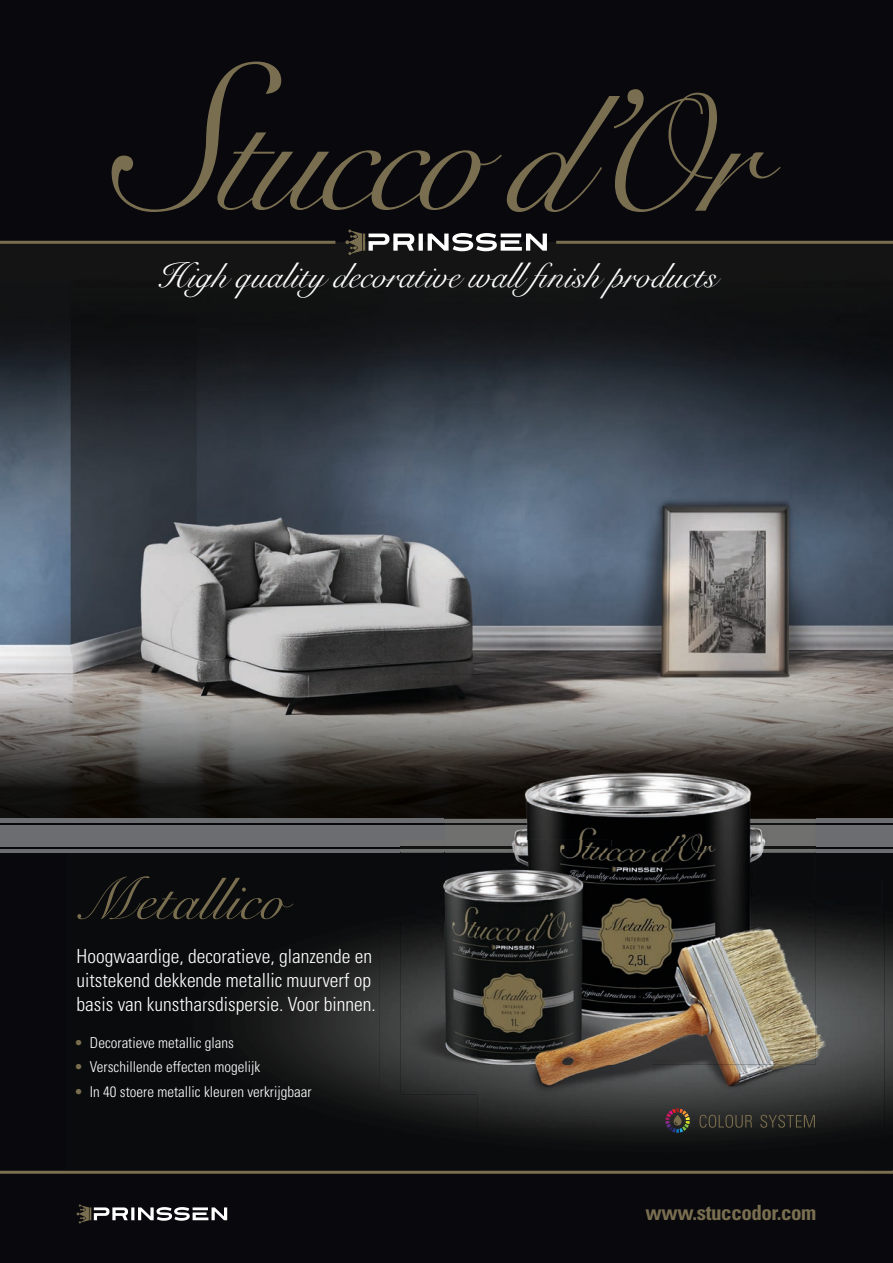
<style>
.page{position:relative;width:893px;height:1263px;background:#08080d}
.page>*{position:absolute;margin:0;border:0;box-sizing:border-box;transform-origin:0 0}
.t1{font:58.8px "Snell Roundhand";letter-spacing:.01em;color:#796e4f}
.t2{font:34.65px "Snell Roundhand";letter-spacing:.005em;color:#fff}
.t3{font:700 condensed 21px "Univers";letter-spacing:-.02em;color:#796e4f}
.t4{font:300 condensed 19.5px/24px "Univers";color:#fff}
.t5{font:300 condensed 15px "Univers";color:#fff}
.s1{color:#796e4f}
</style>
<div class="page">
<img style="left:230px;top:934px;width:167px;height:183px">
<img style="left:884px;top:923px;width:9px;height:201px">
<img style="left:397px;top:1092px;width:82px;height:39px">
<div style="left:479px;top:1128px;width:374px;height:14px;background:#131414"></div>
<img style="left:0;top:242px;width:788px;height:432px">
<img style="left:788px;top:244px;width:105px;height:430px">
<hr style="left:0;top:1171px;width:893px;height:3px;background:#796e4f">
<svg style="left:345px;top:229px;width:202px;height:26px"></svg>
<svg style="left:507px;top:89px;width:274px;height:123px"></svg>
<svg style="left:112px;top:62px;width:390px;height:150px"></svg>
<hr style="left:0;top:241px;width:335px;height:3px;background:#796e4f">
<hr style="left:556px;top:241px;width:337px;height:3px;background:#796e4f">
<img style="left:0;top:674px;width:420px;height:145px">
<img style="left:420px;top:674px;width:473px;height:48px">
<img style="left:420px;top:722px;width:25px;height:97px">
<img style="left:816px;top:722px;width:77px;height:97px">
<svg style="left:77px;top:1204px;width:150px;height:19px"></svg>
<div style="left:0;top:819px;width:893px;height:34px;background:#6c6d70"></div>
<hr style="left:0;top:823px;width:893px;height:2px;background:#08080d">
<hr style="left:0;top:847px;width:893px;height:1px;background:#08080d">
<img style="left:445px;top:694px;width:371px;height:159px">
<img style="left:612px;top:853px;width:151px;height:25px">
<img style="left:445px;top:823px;width:371px;height:2px">
<img style="left:612px;top:847px;width:204px;height:1px">
<img style="left:379px;top:930px;width:22px;height:162px">
<img style="left:401px;top:882px;width:77px;height:212px">
<img style="left:401px;top:846px;width:44px;height:7px">
<img style="left:445px;top:840px;width:167px;height:82px">
<img style="left:445px;top:922px;width:33px;height:143px">
<img style="left:478px;top:878px;width:406px;height:250px">
<img style="left:612px;top:922px;width:40px;height:170px">
<img style="left:478px;top:878px;width:134px;height:216px">
<svg style="left:665px;top:1108px;width:25px;height:25px"></svg>
<svg style="left:700px;top:1115px;width:115px;height:13px"></svg>
<h2 class="t2" style="left:157px;top:248px;width:561px">High quality decorative wall finish products</h2>
<h1 class="t1" style="left:74px;top:853px;width:213px">Metallico</h1>
<p class="t4" style="left:77px;top:944px;width:301px">Hoogwaardige, decoratieve, glanzende en uitstekend dekkende metallic muurverf op basis van kunstharsdispersie. Voor binnen.</p>
<p class="t5" style="left:74px;top:1034px;width:161px"><span class="s1">•</span> Decoratieve metallic glans</p>
<p class="t5" style="left:74px;top:1058px;width:187px"><span class="s1">•</span> Verschillende effecten mogelijk</p>
<p class="t5" style="left:74px;top:1082px;width:239px"><span class="s1">•</span> In 40 stoere metallic kleuren verkrijgbaar</p>
<p class="t3" style="left:646px;top:1200px;width:172px">www.stuccodor.com</p>
</div>
